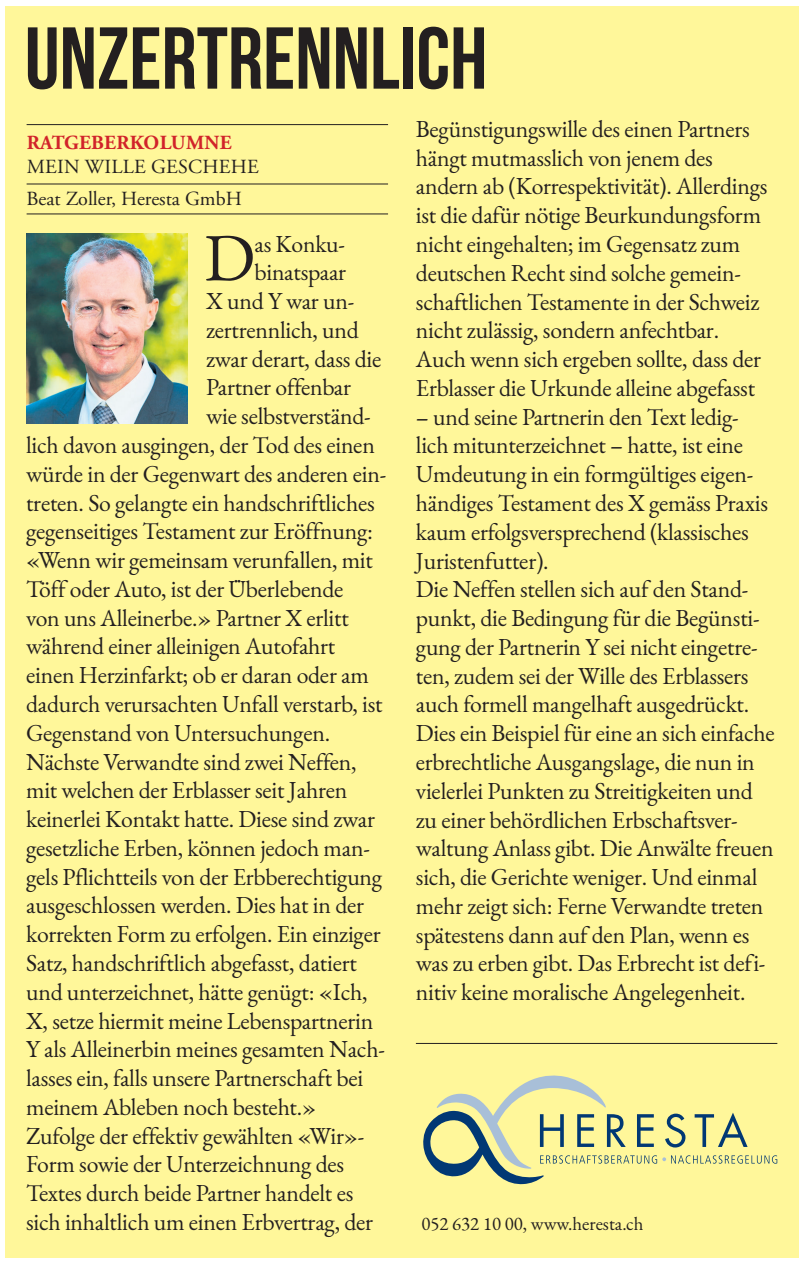
<style>
.page{position:relative;width:803px;height:1264px;background:#fff}
.page>*{position:absolute;margin:0;border:0;box-sizing:border-box;transform-origin:0 0}
.t1{font:87.5px "Bebas Neue";color:#231f20}
.t2{font:67.5px "EB Garamond";color:#231f20}
.t3{font:23.75px/28.8px "EB Garamond";letter-spacing:-.01em;color:#231f20}
.t4{font:20px/32px "Adobe Garamond Pro";color:#231f20}
.t5{font:700 20px "Adobe Garamond Pro";letter-spacing:.015em;color:#d1232a}
.t6{font:18.75px "EB Garamond";color:#231f20}
</style>
<div class="page">
<div style="left:5px;top:6px;width:794px;height:1252px;background:#fff79a"></div>
<hr style="left:27px;top:213px;width:361px;height:1px;background:#231f20">
<hr style="left:27px;top:183px;width:361px;height:1px;background:#231f20">
<hr style="left:27px;top:124px;width:361px;height:1px;background:#231f20">
<img style="left:27px;top:234px;width:161px;height:190px">
<hr style="left:416px;top:1042px;width:361px;height:1px;background:#231f20">
<svg style="left:423px;top:1075px;width:354px;height:109px"></svg>
<h1 class="t1" style="left:25px;top:10px;width:464px">UNZERTRENNLICH</h1>
<p class="t5" style="left:27px;top:131px;width:206px">RATGEBERKOLUMNE</p>
<p class="t4" style="left:27px;top:152px;width:234px">MEIN WILLE GESCHEHE<br>Beat Zoller, Heresta GmbH</p>
<h2 class="t2" style="left:204px;top:214px;width:52px">D</h2>
<p class="t3" style="left:254px;top:229px;width:92px">as Konku-</p>
<p class="t3" style="left:254px;top:258px;width:93px">binatspaar</p>
<p class="t3" style="left:206px;top:287px;width:150px">X und Y war un-</p>
<p class="t3" style="left:206px;top:315px;width:154px">zertrennlich, und</p>
<p class="t3" style="left:206px;top:344px;width:177px">zwar derart, dass die</p>
<p class="t3" style="left:206px;top:373px;width:146px">Partner offenbar</p>
<p class="t3" style="left:206px;top:402px;width:166px">wie selbstverständ-</p>
<p class="t3" style="left:26px;top:430px;width:350px">lich davon ausgingen, der Tod des einen</p>
<p class="t3" style="left:26px;top:459px;width:362px">würde in der Gegenwart des anderen ein-</p>
<p class="t3" style="left:26px;top:488px;width:350px">treten. So gelangte ein handschriftliches</p>
<p class="t3" style="left:26px;top:517px;width:348px">gegenseitiges Testament zur Eröffnung:</p>
<p class="t3" style="left:26px;top:546px;width:348px">«Wenn wir gemeinsam verunfallen, mit</p>
<p class="t3" style="left:26px;top:574px;width:319px">Töff oder Auto, ist der Überlebende</p>
<p class="t3" style="left:26px;top:603px;width:324px">von uns Alleinerbe.» Partner X erlitt</p>
<p class="t3" style="left:26px;top:632px;width:311px">während einer alleinigen Autofahrt</p>
<p class="t3" style="left:26px;top:661px;width:344px">einen Herzinfarkt; ob er daran oder am</p>
<p class="t3" style="left:26px;top:689px;width:358px">dadurch verursachten Unfall verstarb, ist</p>
<p class="t3" style="left:26px;top:718px;width:306px">Gegenstand von Untersuchungen.</p>
<p class="t3" style="left:26px;top:747px;width:332px">Nächste Verwandte sind zwei Neffen,</p>
<p class="t3" style="left:26px;top:776px;width:323px">mit welchen der Erblasser seit Jahren</p>
<p class="t3" style="left:26px;top:804px;width:350px">keinerlei Kontakt hatte. Diese sind zwar</p>
<p class="t3" style="left:26px;top:833px;width:345px">gesetzliche Erben, können jedoch man-</p>
<p class="t3" style="left:26px;top:862px;width:358px">gels Pflichtteils von der Erbberechtigung</p>
<p class="t3" style="left:26px;top:891px;width:339px">ausgeschlossen werden. Dies hat in der</p>
<p class="t3" style="left:26px;top:919px;width:356px">korrekten Form zu erfolgen. Ein einziger</p>
<p class="t3" style="left:26px;top:948px;width:332px">Satz, handschriftlich abgefasst, datiert</p>
<p class="t3" style="left:26px;top:977px;width:343px">und unterzeichnet, hätte genügt: «Ich,</p>
<p class="t3" style="left:26px;top:1006px;width:349px">X, setze hiermit meine Lebenspartnerin</p>
<p class="t3" style="left:26px;top:1034px;width:360px">Y als Alleinerbin meines gesamten Nach-</p>
<p class="t3" style="left:26px;top:1063px;width:339px">lasses ein, falls unsere Partnerschaft bei</p>
<p class="t3" style="left:26px;top:1092px;width:292px">meinem Ableben noch besteht.»</p>
<p class="t3" style="left:26px;top:1121px;width:340px">Zufolge der effektiv gewählten «Wir»-</p>
<p class="t3" style="left:26px;top:1150px;width:320px">Form sowie der Unterzeichnung des</p>
<p class="t3" style="left:26px;top:1178px;width:329px">Textes durch beide Partner handelt es</p>
<p class="t3" style="left:26px;top:1207px;width:349px">sich inhaltlich um einen Erbvertrag, der</p>
<p class="t3" style="left:416px;top:115px;width:353px">Begünstigungswille des einen Partners hängt mutmasslich von jenem des andern ab (Korrespektivität). Allerdings ist die dafür nötige Beurkundungsform nicht eingehalten; im Gegensatz zum deutschen Recht sind solche gemein&shy;schaftlichen Testamente in der Schweiz nicht zulässig, sondern anfechtbar.<br>Auch wenn sich ergeben sollte, dass der Erblasser die Urkunde alleine abgefasst</p>
<p class="t3" style="left:416px;top:402px;width:360px">– und seine Partnerin den Text ledig&shy;lich mitunterzeichnet – hatte, ist eine Umdeutung in ein formgültiges eigen&shy;händiges Testament des X gemäss Praxis kaum erfolgsversprechend (klassisches Juristenfutter).<br>Die Neffen stellen sich auf den Stand&shy;punkt, die Bedingung für die Begünsti&shy;gung der Partnerin Y sei nicht eingetre&shy;ten, zudem sei der Wille des Erblassers auch formell mangelhaft ausgedrückt.<br>Dies ein Beispiel für eine an sich einfache erbrechtliche Ausgangslage, die nun in vielerlei Punkten zu Streitigkeiten und zu einer behördlichen Erbschaftsver&shy;waltung Anlass gibt. Die Anwälte freuen sich, die Gerichte weniger. Und einmal mehr zeigt sich: Ferne Verwandte treten spätestens dann auf den Plan, wenn es was zu erben gibt. Das Erbrecht ist defi&shy;nitiv keine moralische Angelegenheit.</p>
<p class="t6" style="left:422px;top:1210px;width:223px">052 632 10 00, www.heresta.ch</p>
</div>
